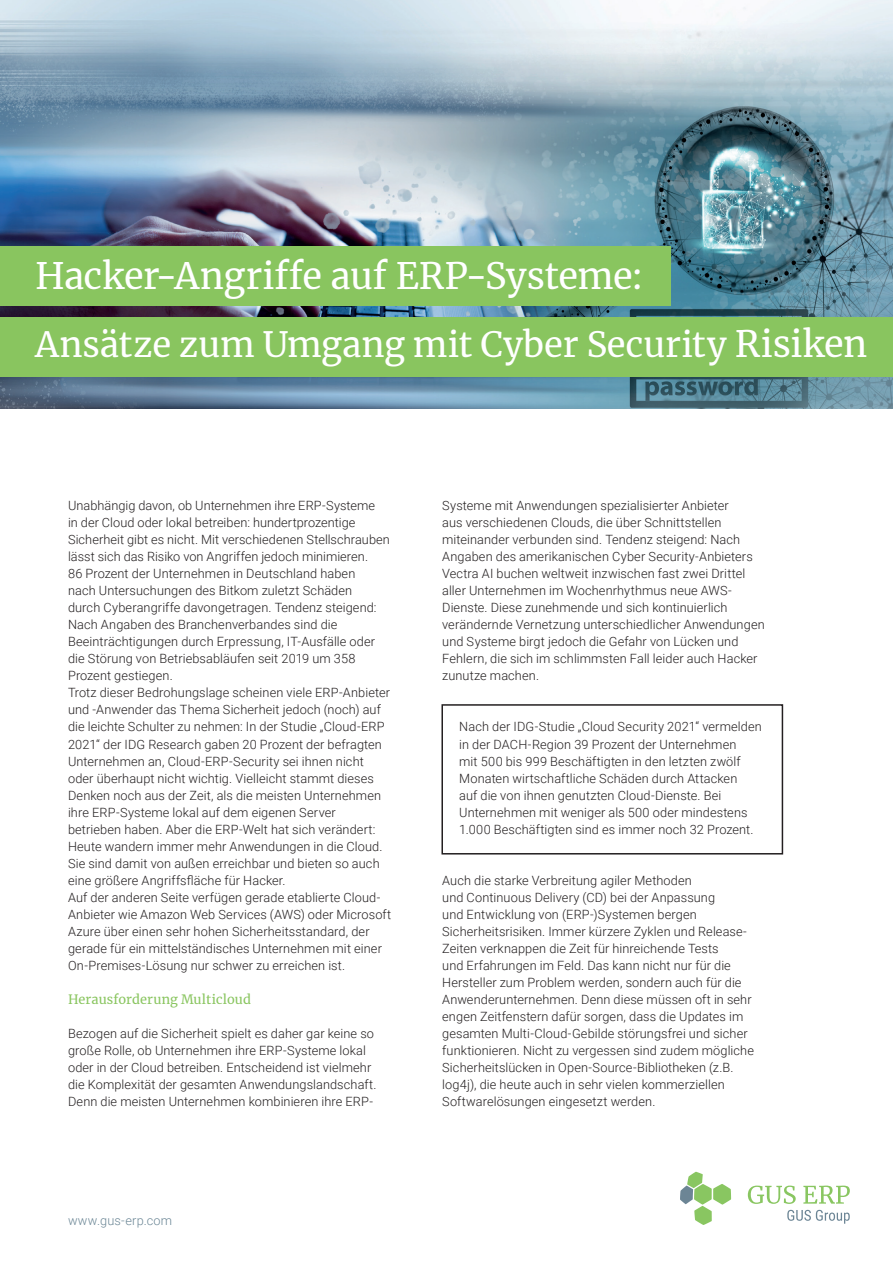
<style>
.page{position:relative;width:893px;height:1263px;background:#fff}
.page>*{position:absolute;margin:0;border:0;box-sizing:border-box;transform-origin:0 0}
.t1{font:36px "Merriweather";letter-spacing:-.005em;color:#fff}
.t2{font:34.5px "Merriweather";color:#fff}
.t3{font:300 12.75px/17px "Roboto";letter-spacing:.01em;color:#231f20}
.t4{font:12.75px "Merriweather";letter-spacing:.005em;color:#89c55f}
.t5{font:300 12.75px "Roboto";letter-spacing:.015em;color:#6c8796}
.s1{font-size:36px}
</style>
<div class="page">
<img style="left:0;top:0;width:893px;height:408px">
<div style="left:0;top:247px;width:670px;height:59px;background:#89c55f"></div>
<div style="left:0;top:317px;width:893px;height:59px;background:#89c55f"></div>
<div style="left:441px;top:704px;width:342px;height:150px;border:2px solid #231f20"></div>
<svg style="left:748px;top:1185px;width:48px;height:19px"></svg>
<svg style="left:803px;top:1185px;width:47px;height:18px"></svg>
<svg style="left:787px;top:1210px;width:63px;height:14px"></svg>
<svg style="left:680px;top:1172px;width:51px;height:53px"></svg>
<h1 class="t1" style="left:35px;top:251px;width:610px">Hacker-Angriffe auf ERP-Systeme:</h1>
<h2 class="t2" style="left:35px;top:321px;width:834px">Ansätze zum Umgang mit Cyber Security <span class="s1">Risiken</span></h2>
<p class="t3" style="left:68px;top:497px;width:325px">Unabhängig davon, ob Unternehmen ihre ERP-Systeme<br>in der Cloud oder lokal betreiben: hundertprozentige Sicherheit gibt es nicht. Mit verschiedenen Stellschrauben lässt sich das Risiko von Angriffen jedoch minimieren.<br>86 Prozent der Unternehmen in Deutschland haben<br>nach Untersuchungen des Bitkom zuletzt Schäden<br>durch Cyberangriffe davongetragen. Tendenz steigend:<br>Nach Angaben des Branchenverbandes sind die Beeinträchtigungen durch Erpressung, IT-Ausfälle oder die Störung von Betriebsabläufen seit 2019 um 358<br>Prozent gestiegen.<br>Trotz dieser Bedrohungslage scheinen viele ERP-Anbieter und -Anwender das Thema Sicherheit jedoch (noch) auf die leichte Schulter zu nehmen: In der Studie „Cloud-ERP 2021“ der IDG Research gaben 20 Prozent der befragten Unternehmen an, Cloud-ERP-Security sei ihnen nicht oder überhaupt nicht wichtig. Vielleicht stammt dieses Denken noch aus der Zeit, als die meisten Unternehmen ihre ERP-Systeme lokal auf dem eigenen Server betrieben haben. Aber die ERP-Welt hat sich verändert:<br>Heute wandern immer mehr Anwendungen in die Cloud.<br>Sie sind damit von außen erreichbar und bieten so auch eine größere Angriffsfläche für Hacker.<br>Auf der anderen Seite verfügen gerade etablierte Cloud-Anbieter wie Amazon Web Services (AWS) oder Microsoft Azure über einen sehr hohen Sicherheitsstandard, der gerade für ein mittelständisches Unternehmen mit einer On-Premises-Lösung nur schwer zu erreichen ist.</p>
<p class="t4" style="left:68px;top:990px;width:184px">Herausforderung Multicloud</p>
<p class="t3" style="left:68px;top:1024px;width:310px">Bezogen auf die Sicherheit spielt es daher gar keine so große Rolle, ob Unternehmen ihre ERP-Systeme lokal oder in der Cloud betreiben. Entscheidend ist vielmehr die Komplexität der gesamten Anwendungslandschaft.<br>Denn die meisten Unternehmen kombinieren ihre ERP-</p>
<p class="t5" style="left:68px;top:1211px;width:106px">www.gus-erp.com</p>
<p class="t3" style="left:442px;top:497px;width:324px">Systeme mit Anwendungen spezialisierter Anbieter<br>aus verschiedenen Clouds, die über Schnittstellen miteinander verbunden sind. Tendenz steigend: Nach Angaben des amerikanischen Cyber Security-Anbieters Vectra AI buchen weltweit inzwischen fast zwei Drittel aller Unternehmen im Wochenrhythmus neue AWS-Dienste. Diese zunehmende und sich kontinuierlich verändernde Vernetzung unterschiedlicher Anwendungen und Systeme birgt jedoch die Gefahr von Lücken und Fehlern, die sich im schlimmsten Fall leider auch Hacker zunutze machen.</p>
<p class="t3" style="left:459px;top:718px;width:304px">Nach der IDG-Studie „Cloud Security 2021“ vermelden in der DACH-Region 39 Prozent der Unternehmen<br>mit 500 bis 999 Beschäftigten in den letzten zwölf Monaten wirtschaftliche Schäden durch Attacken<br>auf die von ihnen genutzten Cloud-Dienste. Bei Unternehmen mit weniger als 500 oder mindestens 1.000 Beschäftigten sind es immer noch 32 Prozent.</p>
<p class="t3" style="left:442px;top:871px;width:313px">Auch die starke Verbreitung agiler Methoden<br>und Continuous Delivery (CD) bei der Anpassung<br>und Entwicklung von (ERP-)Systemen bergen Sicherheitsrisiken. Immer kürzere Zyklen und Release-Zeiten verknappen die Zeit für hinreichende Tests<br>und Erfahrungen im Feld. Das kann nicht nur für die Hersteller zum Problem werden, sondern auch für die Anwenderunternehmen. Denn diese müssen oft in sehr engen Zeitfenstern dafür sorgen, dass die Updates im gesamten Multi-Cloud-Gebilde störungsfrei und sicher funktionieren. Nicht zu vergessen sind zudem mögliche Sicherheitslücken in Open-Source-Bibliotheken (z.B. log4j), die heute auch in sehr vielen kommerziellen Softwarelösungen eingesetzt werden.</p>
</div>
